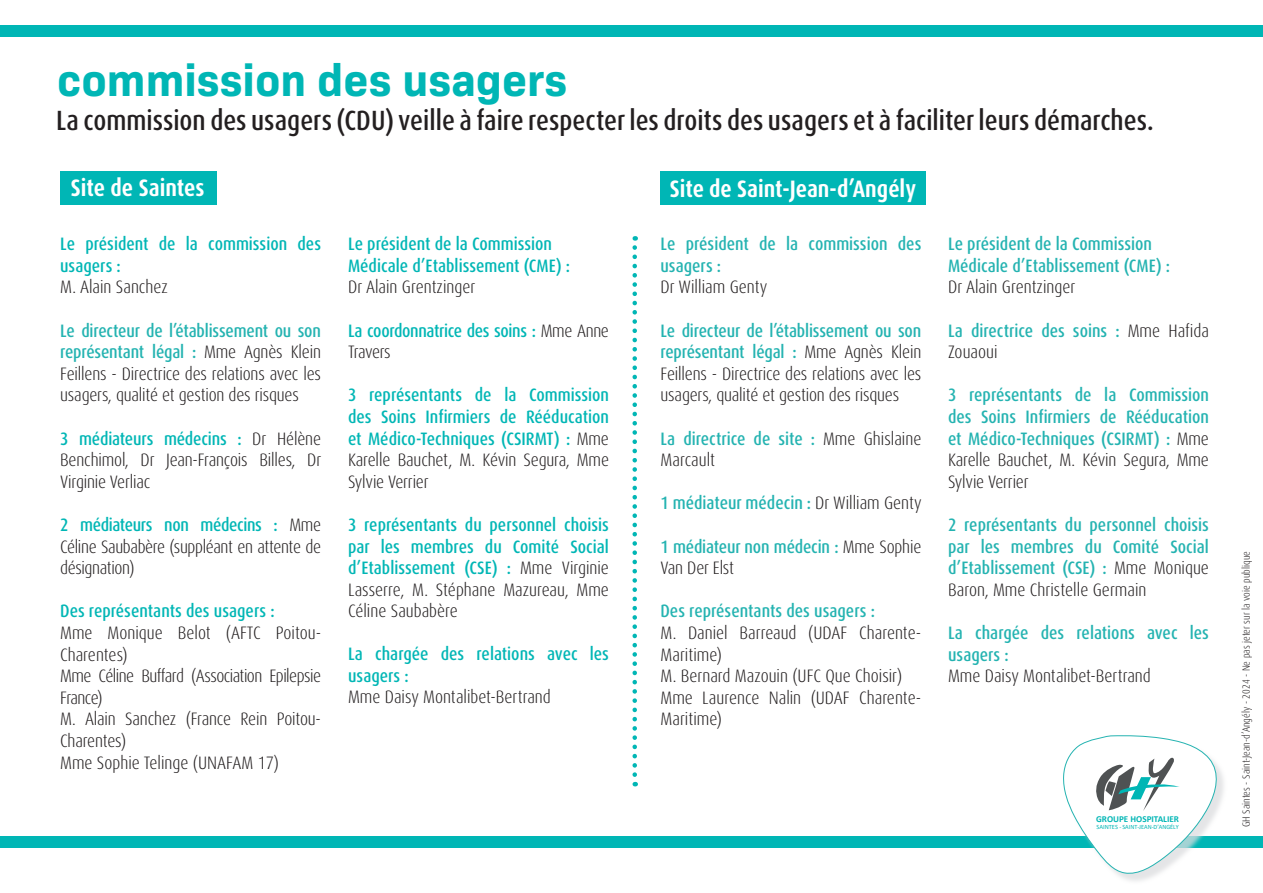
<style>
.page{position:relative;width:1263px;height:893px;background:#fff}
.page>*{position:absolute;margin:0;border:0;box-sizing:border-box;transform-origin:0 0}
.t1{font:700 45.3px "Bio Sans";color:#00b6b5}
.t2{font:500 condensed 27.9px "Dax Pro";color:#231f20}
.t3{font:700 condensed 23.85px "Dax Pro";color:#fff}
.t4{font:300 condensed 18px/21.6px "Dax Pro";letter-spacing:-.01em;color:#231f20}
.t5{font:500 condensed 18px/21.6px "Dax Pro";color:#24b3b1}
.t6{font:500 condensed 18px/21.6px "Dax Pro";color:#00b6b5}
.t7{font:300 condensed 18px/21.6px "Dax Pro";letter-spacing:-.03em;color:#231f20}
.t8{font:500 condensed 18px/21.6px "Dax Pro";letter-spacing:-.02em;color:#00b6b5}
.t9{font:300 condensed 10.5px "Dax Pro";color:#231f20}
.t10{font:700 9.15px "Calibri";color:#00b6b5}
.t11{font:6.45px "Calibri";color:#00b6b5}
.s1{font-weight:300;color:#231f20}
.s2{font-weight:500;color:#24b3b1}
.s3{font-weight:500;color:#00b6b5}
</style>
<div class="page">
<div style="left:0;top:836px;width:1263px;height:12px;background:#00b6b5"></div>
<svg style="left:632px;top:247px;width:5px;height:539px"></svg>
<div style="left:60px;top:171px;width:156px;height:34px;background:#00b6b5"></div>
<div style="left:660px;top:171px;width:266px;height:34px;background:#00b6b5"></div>
<div style="left:1065px;top:737px;width:162px;height:147px;background:#dcdddf;opacity:.75"></div>
<svg style="left:1063px;top:735px;width:158px;height:141px"></svg>
<div style="left:0;top:26px;width:1263px;height:11px;background:#00b6b5"></div>
<p class="t1" style="left:57px;top:45px;width:512px">commission des usagers</p>
<p class="t2" style="left:56px;top:103px;width:1099px">La commission des usagers (CDU) veille à faire respecter les droits des usagers et à faciliter leurs démarches.</p>
<p class="t3" style="left:71px;top:173px;width:135px">Site de Saintes</p>
<p class="t3" style="left:670px;top:173px;width:248px">Site de Saint-Jean-d’Angély</p>
<p class="t6" style="left:348px;top:233px;width:224px">Le président de la Commission<br>Médicale d’Etablissement (CME) :</p>
<p class="t4" style="left:348px;top:276px;width:129px">Dr Alain Grentzinger</p>
<p class="t8" style="left:348px;top:320px;width:262px">La coordonnatrice des soins : <span class="s1">Mme Anne<br>Travers</span></p>
<p class="t6" style="left:348px;top:385px;width:262px;text-align:justify">3 représentants de la Commission des Soins Infirmiers de Rééducation et Médico-Techniques (CSIRMT) : <span class="s1">Mme Karelle Bauchet, M. Kévin Segura, Mme Sylvie Verrier</span></p>
<p class="t6" style="left:348px;top:514px;width:262px;text-align:justify">3 représentants du personnel choisis par les membres du Comité Social d’Etablissement (CSE) : <span class="s1">Mme Virginie Lasserre, M. Stéphane Mazureau, Mme Céline Saubabère</span></p>
<p class="t6" style="left:348px;top:643px;width:262px">La chargée des relations avec les usagers :</p>
<p class="t4" style="left:348px;top:686px;width:204px">Mme Daisy Montalibet-Bertrand</p>
<p class="t6" style="left:60px;top:233px;width:262px">Le président de la commission des usagers :</p>
<p class="t4" style="left:60px;top:276px;width:109px">M. Alain Sanchez</p>
<p class="t4" style="left:60px;top:320px;width:262px;text-align:justify"><span class="s2">Le directeur de l’établissement ou son représentant légal :</span> Mme Agnès Klein Feillens - Directrice des relations avec les usagers, qualité et gestion des risques</p>
<p class="t4" style="left:60px;top:428px;width:263px;text-align:justify"><span class="s3">3 médiateurs médecins :</span> Dr Hélène Benchimol, Dr Jean-François Billes, Dr Virginie Verliac</p>
<p class="t4" style="left:60px;top:514px;width:262px;text-align:justify"><span class="s3">2 médiateurs non médecins :</span> Mme Céline Saubabère (suppléant en attente de désignation)</p>
<p class="t6" style="left:60px;top:601px;width:216px">Des représentants des usagers :</p>
<p class="t4" style="left:60px;top:622px;width:262px">Mme Monique Belot (AFTC Poitou-<br>Charentes)</p>
<p class="t7" style="left:60px;top:665px;width:262px">Mme Céline Buffard (Association Epilepsie<br>France)</p>
<p class="t4" style="left:60px;top:708px;width:262px">M. Alain Sanchez (France Rein Poitou-<br>Charentes)</p>
<p class="t4" style="left:60px;top:752px;width:220px">Mme Sophie Telinge (UNAFAM 17)</p>
<p class="t5" style="left:660px;top:233px;width:262px">Le président de la commission des usagers :</p>
<p class="t4" style="left:660px;top:276px;width:108px">Dr William Genty</p>
<p class="t4" style="left:660px;top:320px;width:262px;text-align:justify"><span class="s2">Le directeur de l’établissement ou son représentant légal :</span> Mme Agnès Klein Feillens - Directrice des relations avec les usagers, qualité et gestion des risques</p>
<p class="t4" style="left:660px;top:428px;width:262px"><span class="s2">La directrice de site :</span> Mme Ghislaine<br>Marcault</p>
<p class="t5" style="left:660px;top:493px;width:263px">1 médiateur médecin : <span class="s1">Dr William Genty</span></p>
<p class="t5" style="left:660px;top:536px;width:262px">1 médiateur non médecin : <span class="s1">Mme Sophie<br>Van Der Elst</span></p>
<p class="t5" style="left:660px;top:601px;width:216px">Des représentants des usagers :</p>
<p class="t4" style="left:660px;top:622px;width:262px">M. Daniel Barreaud (UDAF Charente-<br>Maritime)</p>
<p class="t4" style="left:660px;top:665px;width:243px">M. Bernard Mazouin (UFC Que Choisir)</p>
<p class="t4" style="left:660px;top:687px;width:262px">Mme Laurence Nalin (UDAF Charente-<br>Maritime)</p>
<p class="t5" style="left:948px;top:233px;width:224px">Le président de la Commission<br>Médicale d’Etablissement (CME) :</p>
<p class="t4" style="left:948px;top:276px;width:129px">Dr Alain Grentzinger</p>
<p class="t5" style="left:948px;top:320px;width:262px">La directrice des soins : <span class="s1">Mme Hafida<br>Zouaoui</span></p>
<p class="t5" style="left:948px;top:385px;width:262px;text-align:justify">3 représentants de la Commission des Soins Infirmiers de Rééducation et Médico-Techniques (CSIRMT) : <span class="s1">Mme Karelle Bauchet, M. Kévin Segura, Mme Sylvie Verrier</span></p>
<p class="t5" style="left:948px;top:514px;width:262px;text-align:justify">2 représentants du personnel choisis par les membres du Comité Social d’Etablissement (CSE) : <span class="s1">Mme Monique Baron, Mme Christelle Germain</span></p>
<p class="t5" style="left:948px;top:622px;width:262px">La chargée des relations avec les usagers :</p>
<p class="t4" style="left:948px;top:665px;width:204px">Mme Daisy Montalibet-Bertrand</p>
<p class="t10" style="left:1096px;top:812px;width:85px">GROUPE HOSPITALIER</p>
<p class="t11" style="left:1096px;top:822px;width:84px">SAINTES - SAINT-JEAN-D’ANGÉLY</p>
<p class="t9" style="left:1239px;top:827px;width:278px;rotate:-90deg">GH Saintes - Saint-Jean-d’Angély - 2024 - Ne pas jeter sur la voie publique</p>
</div>
